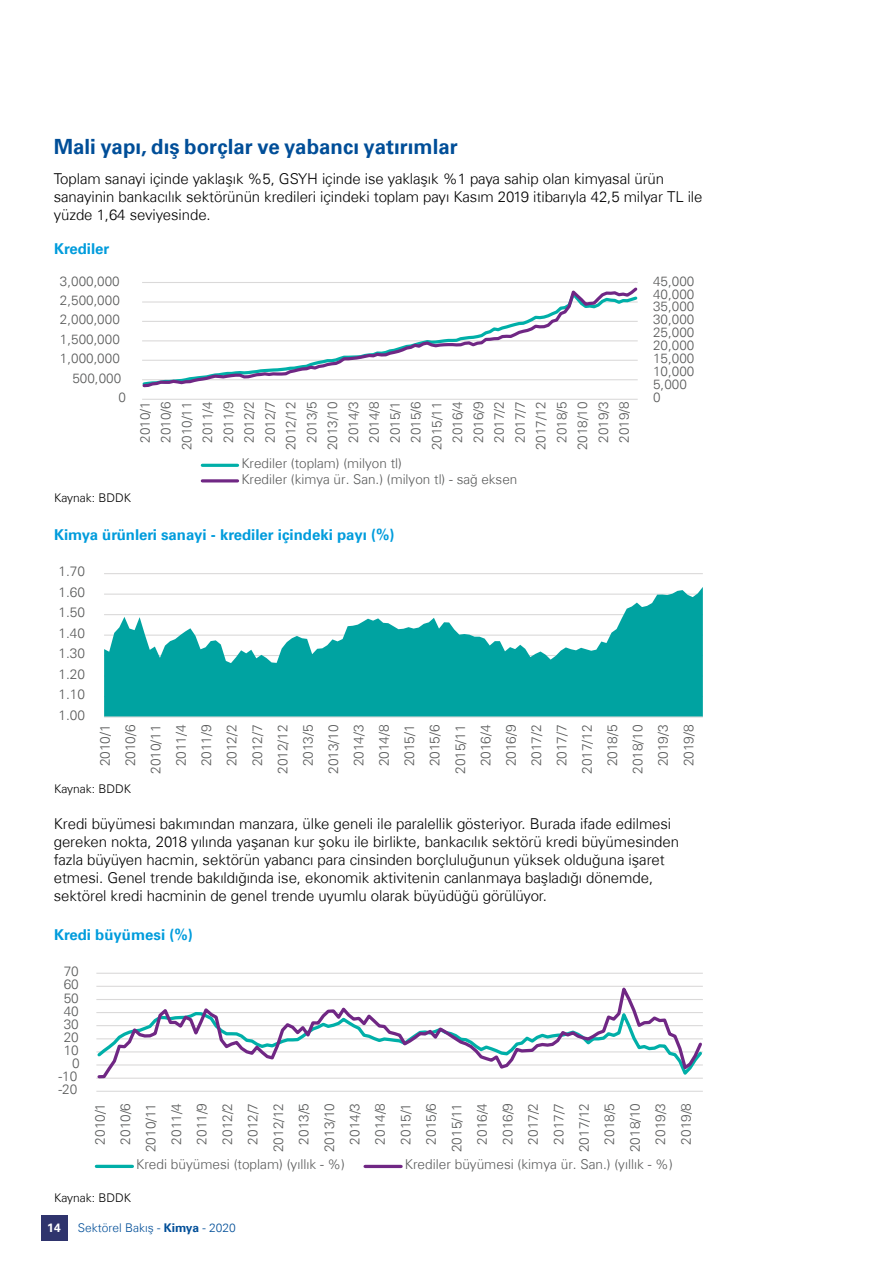
<style>
.page{position:relative;width:893px;height:1263px;background:#fff}
.page>*{position:absolute;margin:0;border:0;box-sizing:border-box;transform-origin:0 0}
.t1{font:700 21px "Universfor KPMG";letter-spacing:.005em;color:#004e98}
.t2{font:300 15px/18px "Universfor KPMG";letter-spacing:-.005em;color:#000}
.t3{font:700 15px "Universfor KPMG";color:#009cdc}
.t4{font:300 13.65px/25.3px "Universfor KPMG";color:#595a5a;text-align:center}
.t5{font:300 13.5px/20.9px "Universfor KPMG";color:#595a5a;text-align:center}
.t6{font:300 12px "Universfor KPMG";color:#000}
.t7{font:300 12px "Universfor KPMG";color:#004e98}
.t8{font:700 12px "Univers 65";color:#fff}
.s1{font-weight:700}
</style>
<div class="page">
<hr style="left:142px;top:282px;width:496px;height:1px;background:#dad9d9">
<hr style="left:142px;top:399px;width:496px;height:1px;background:#dad9d9">
<svg style="left:142px;top:287px;width:496px;height:101px"></svg>
<hr style="left:202px;top:464px;width:36px;height:3px;background:#00afa8">
<hr style="left:202px;top:479px;width:36px;height:3px;background:#702784">
<hr style="left:104px;top:573px;width:599px;height:1px;background:#dad9d9">
<svg style="left:104px;top:587px;width:599px;height:129px;fill:#00a3a1"></svg>
<hr style="left:104px;top:716px;width:599px;height:1px;background:#dad9d9">
<hr style="left:96px;top:973px;width:607px;height:1px;background:#dad9d9">
<hr style="left:96px;top:1091px;width:607px;height:1px;background:#dad9d9">
<svg style="left:96px;top:986px;width:607px;height:93px"></svg>
<hr style="left:96px;top:1165px;width:36px;height:3px;background:#00afa8">
<hr style="left:365px;top:1165px;width:36px;height:3px;background:#702784">
<div style="left:41px;top:1215px;width:26px;height:26px;background:#2f346d"></div>
<h1 class="t1" style="left:54px;top:134px;width:405px">Mali yapı, dış borçlar ve yabancı yatırımlar</h1>
<p class="t2" style="left:54px;top:169px;width:650px">Toplam sanayi içinde yaklaşık %5, GSYH içinde ise yaklaşık %1 paya sahip olan kimyasal ürün sanayinin bankacılık sektörünün kredileri içindeki toplam payı Kasım 2019 itibarıyla 42,5 milyar TL ile yüzde 1,64 seviyesinde.</p>
<p class="t3" style="left:54px;top:240px;width:57px">Krediler</p>
<p class="t5" style="left:60px;top:270px;width:61px">3,000,000</p>
<p class="t5" style="left:60px;top:290px;width:61px">2,500,000</p>
<p class="t5" style="left:60px;top:309px;width:61px">2,000,000</p>
<p class="t5" style="left:60px;top:329px;width:61px">1,500,000</p>
<p class="t5" style="left:60px;top:348px;width:61px">1,000,000</p>
<p class="t5" style="left:72px;top:368px;width:50px">500,000</p>
<p class="t5" style="left:118px;top:387px;width:9px">0</p>
<p class="t6" style="left:54px;top:490px;width:79px">Kaynak: BDDK</p>
<p class="t5" style="left:134px;top:450px;width:50px;rotate:-90deg">2010/1<br>2010/6<br>2010/11<br>2011/4<br>2011/9<br>2012/2<br>2012/7<br>2012/12<br>2013/5<br>2013/10<br>2014/3<br>2014/8<br>2015/1<br>2015/6<br>2015/11<br>2016/4<br>2016/9<br>2017/2<br>2017/7<br>2017/12<br>2018/5<br>2018/10<br>2019/3<br>2019/8</p>
<p class="t5" style="left:241px;top:456px;width:278px;line-height:15.6px;text-align:left">Krediler (toplam) (milyon tl)<br>Krediler (kimya ür. San.) (milyon tl) - sağ eksen</p>
<p class="t3" style="left:54px;top:526px;width:342px">Kimya ürünleri sanayi - krediler içindeki payı (%)</p>
<p class="t4" style="left:59px;top:559px;width:28px">1.70</p>
<p class="t4" style="left:59px;top:579px;width:28px">1.60</p>
<p class="t4" style="left:59px;top:600px;width:28px">1.50</p>
<p class="t4" style="left:59px;top:620px;width:28px">1.40</p>
<p class="t4" style="left:59px;top:641px;width:28px">1.30</p>
<p class="t4" style="left:59px;top:661px;width:28px">1.20</p>
<p class="t4" style="left:59px;top:682px;width:28px">1.10</p>
<p class="t4" style="left:59px;top:702px;width:28px">1.00</p>
<p class="t5" style="left:653px;top:270px;width:43px">45,000</p>
<p class="t5" style="left:653px;top:283px;width:43px">40,000</p>
<p class="t5" style="left:653px;top:296px;width:43px">35,000</p>
<p class="t5" style="left:653px;top:309px;width:43px">30,000</p>
<p class="t5" style="left:653px;top:322px;width:43px">25,000</p>
<p class="t5" style="left:653px;top:335px;width:43px">20,000</p>
<p class="t5" style="left:653px;top:348px;width:43px">15,000</p>
<p class="t5" style="left:653px;top:361px;width:43px">10,000</p>
<p class="t5" style="left:653px;top:374px;width:35px">5,000</p>
<p class="t5" style="left:653px;top:387px;width:9px">0</p>
<p class="t4" style="left:92px;top:774px;width:51px;rotate:-90deg">2010/1<br>2010/6<br>2010/11<br>2011/4<br>2011/9<br>2012/2<br>2012/7<br>2012/12<br>2013/5<br>2013/10<br>2014/3<br>2014/8<br>2015/1<br>2015/6<br>2015/11<br>2016/4<br>2016/9<br>2017/2<br>2017/7<br>2017/12<br>2018/5<br>2018/10<br>2019/3<br>2019/8</p>
<p class="t6" style="left:54px;top:781px;width:79px">Kaynak: BDDK</p>
<p class="t2" style="left:54px;top:814px;width:627px">Kredi büyümesi bakımından manzara, ülke geneli ile paralellik gösteriyor. Burada ifade edilmesi gereken nokta, 2018 yılında yaşanan kur şoku ile birlikte, bankacılık sektörü kredi büyümesinden fazla büyüyen hacmin, sektörün yabancı para cinsinden borçluluğunun yüksek olduğuna işaret etmesi. Genel trende bakıldığında ise, ekonomik aktivitenin canlanmaya başladığı dönemde, sektörel kredi hacminin de genel trende uyumlu olarak büyüdüğü görülüyor.</p>
<p class="t3" style="left:54px;top:926px;width:140px">Kredi büyümesi (%)</p>
<p class="t4" style="left:64px;top:959px;width:17px">70</p>
<p class="t4" style="left:64px;top:972px;width:17px">60</p>
<p class="t4" style="left:64px;top:985px;width:17px">50</p>
<p class="t4" style="left:64px;top:998px;width:17px">40</p>
<p class="t4" style="left:64px;top:1011px;width:17px">30</p>
<p class="t4" style="left:64px;top:1024px;width:17px">20</p>
<p class="t4" style="left:64px;top:1037px;width:17px">10</p>
<p class="t4" style="left:72px;top:1050px;width:9px">0</p>
<p class="t4" style="left:59px;top:1064px;width:20px">-10</p>
<p class="t4" style="left:59px;top:1077px;width:20px">-20</p>
<p class="t4" style="left:87px;top:1152px;width:51px;rotate:-90deg">2010/1<br>2010/6<br>2010/11<br>2011/4<br>2011/9<br>2012/2<br>2012/7<br>2012/12<br>2013/5<br>2013/10<br>2014/3<br>2014/8<br>2015/1<br>2015/6<br>2015/11<br>2016/4<br>2016/9<br>2017/2<br>2017/7<br>2017/12<br>2018/5<br>2018/10<br>2019/3<br>2019/8</p>
<p class="t4" style="left:136px;top:1152px;width:210px">Kredi büyümesi (toplam) (yıllık - %)</p>
<p class="t4" style="left:405px;top:1152px;width:269px">Krediler büyümesi (kimya ür. San.) (yıllık - %)</p>
<p class="t6" style="left:54px;top:1190px;width:79px">Kaynak: BDDK</p>
<p class="t8" style="left:47px;top:1220px;width:15px">14</p>
<p class="t7" style="left:78px;top:1220px;width:159px">Sektörel Bakış - <span class="s1">Kimya</span> - 2020</p>
</div>
